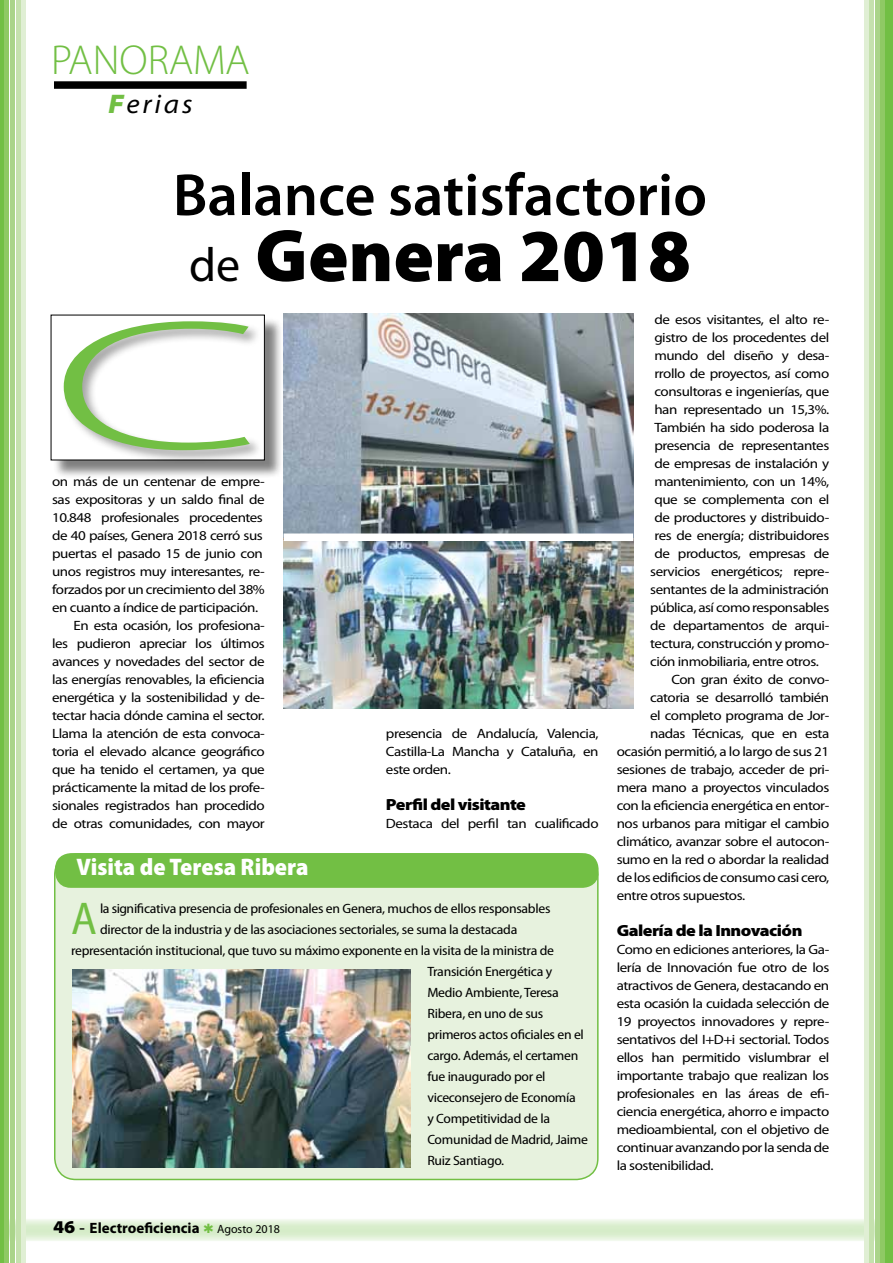
<style>
.page{position:relative;width:893px;height:1263px;background:#fff}
.page>*{position:absolute;margin:0;border:0;box-sizing:border-box;transform-origin:0 0}
.t1{font:300 185.7px "Myriad Pro";color:#72bf44;scale:2 1}
.t2{font:900 75px "Myriad Pro";color:#000}
.t3{font:600 60px "Myriad Pro";color:#000}
.t4{font:semi-condensed 46.2px "Myriad Pro";color:#72bf44}
.t5{font:300 42px "Myriad Pro";color:#72bf44}
.t6{font:italic semi-expanded 27px "Myriad Pro";letter-spacing:.1em;color:#000}
.t7{font:900 semi-condensed 24px "Myriad Pro";color:#fff}
.t8{font:900 16.2px "Myriad Pro";letter-spacing:-.03em;color:#000;scale:1.11 1}
.t9{font:700 15px "Myriad Pro";color:#000}
.t10{font:13.5px/18px "Myriad Pro";letter-spacing:-.03em;color:#000;text-align:justify;scale:1.11 1}
.t11{font:semi-condensed 13.5px "Myriad Pro";letter-spacing:-.02em;color:#000;scale:1.11 1}
.s1{font-weight:900;color:#72bf44}
.s2{font-weight:400;font-size:48px}
.s3{font-weight:900;font-stretch:semi-expanded;font-size:18px}
.s4{font-family:"Times New Roman";font-weight:400;font-size:18px}
.s5{font-weight:400;font-size:12px}
</style>
<div class="page">
<svg style="left:3px;top:1219px;width:883px;height:22px;background:#dff0d5"></svg>
<div style="left:21px;top:0;width:5px;height:1263px;background:#e0efd4"></div>
<hr style="left:16px;top:0;width:4px;height:1263px;background:#c5e1ae">
<hr style="left:10px;top:0;width:4px;height:1263px;background:#aad48a">
<div style="left:4px;top:0;width:5px;height:1263px;background:#8fc964"></div>
<hr style="left:0;top:0;width:3px;height:1263px;background:#72bf44">
<div style="left:54px;top:81px;width:193px;height:8px;background:#000"></div>
<div style="left:53px;top:317px;width:230px;height:162px;background:#000;opacity:.5"></div>
<div style="left:51px;top:315px;width:213px;height:145px;background:#fff"></div>
<div style="left:62px;top:320px;width:201px;height:144px;background:#000;opacity:.35"></div>
<div style="left:864px;top:0;width:5px;height:1263px;background:#e0efd4"></div>
<hr style="left:870px;top:0;width:4px;height:1263px;background:#c5e1ae">
<div style="left:875px;top:0;width:6px;height:1263px;background:#aad48a"></div>
<div style="left:880px;top:0;width:5px;height:1263px;background:#8fc964"></div>
<div style="left:886px;top:0;width:7px;height:1263px;background:#72bf44"></div>
<img style="left:284px;top:541px;width:349px;height:167px">
<div style="left:55px;top:854px;width:543px;height:325px;background:#e7f2de;border-radius:21px"></div>
<div style="left:56px;top:854px;width:542px;height:33px;background:#72bf44;border-radius:15px"></div>
<div style="left:55px;top:853px;width:544px;height:35px;border:2px solid #72bf44;border-radius:15px"></div>
<div style="left:77px;top:857px;width:253px;height:29px;background:#72bf44"></div>
<img style="left:72px;top:969px;width:338px;height:198px">
<img style="left:284px;top:314px;width:349px;height:219px">
<svg style="left:204px;top:1223px;width:9px;height:10px"></svg>
<h3 class="t5" style="left:51px;top:37px;width:200px">PANORAMA</h3>
<h3 class="t6" style="left:108px;top:89px;width:86px"><span class="s1">F</span>erias</h3>
<h3 class="t3" style="left:173px;top:162px;width:536px">Balance satisfactorio</h3>
<h2 class="t2" style="left:189px;top:213px;width:503px"><span class="s2">de</span> Genera 2018</h2>
<h1 class="t1" style="left:50px;top:284px;width:107px">C</h1>
<p class="t10" style="left:654px;top:311px;width:159px">de esos visitantes, el alto re-</p>
<p class="t10" style="left:654px;top:329px;width:159px">gistro de los procedentes del</p>
<p class="t10" style="left:654px;top:347px;width:159px">mundo del diseño y desa-</p>
<p class="t10" style="left:654px;top:365px;width:159px">rrollo de proyectos, así como</p>
<p class="t10" style="left:654px;top:383px;width:159px">consultoras e ingenierías, que</p>
<p class="t10" style="left:654px;top:401px;width:159px">han representado un 15,3%.</p>
<p class="t10" style="left:654px;top:419px;width:159px">También ha sido poderosa la</p>
<p class="t10" style="left:654px;top:437px;width:159px">presencia de representantes</p>
<p class="t10" style="left:654px;top:455px;width:159px">de empresas de instalación y</p>
<p class="t10" style="left:654px;top:473px;width:159px">mantenimiento, con un 14%,</p>
<p class="t10" style="left:654px;top:491px;width:159px">que se complementa con el</p>
<p class="t10" style="left:654px;top:509px;width:159px">de productores y distribuido-</p>
<p class="t10" style="left:654px;top:527px;width:159px">res de energía; distribuidores</p>
<p class="t10" style="left:654px;top:545px;width:159px">de productos, empresas de</p>
<p class="t10" style="left:650px;top:563px;width:163px">servicios energéticos; repre-</p>
<p class="t10" style="left:650px;top:581px;width:163px">sentantes de la administración</p>
<p class="t10" style="left:650px;top:599px;width:163px">pública, así como responsables</p>
<p class="t10" style="left:650px;top:617px;width:163px">de departamentos de arqui-</p>
<p class="t10" style="left:650px;top:635px;width:163px">tectura, construcción y promo-</p>
<p class="t10" style="left:650px;top:653px;width:153px">ción inmobiliaria, entre otros.</p>
<p class="t10" style="left:671px;top:671px;width:144px">Con gran éxito de convo-</p>
<p class="t10" style="left:650px;top:689px;width:163px">catoria se desarrolló también</p>
<p class="t10" style="left:650px;top:707px;width:163px">el completo programa de Jor-</p>
<p class="t10" style="left:650px;top:725px;width:163px">nadas Técnicas, que en esta</p>
<p class="t10" style="left:617px;top:743px;width:193px">ocasión permitió, a lo largo de sus 21</p>
<p class="t10" style="left:617px;top:761px;width:193px">sesiones de trabajo, acceder de pri-</p>
<p class="t10" style="left:617px;top:779px;width:193px">mera mano a proyectos vinculados</p>
<p class="t10" style="left:617px;top:797px;width:193px">con la eficiencia energética en entor-</p>
<p class="t10" style="left:617px;top:815px;width:193px">nos urbanos para mitigar el cambio</p>
<p class="t10" style="left:617px;top:833px;width:193px">climático, avanzar sobre el autocon-</p>
<p class="t10" style="left:617px;top:851px;width:193px">sumo en la red o abordar la realidad</p>
<p class="t10" style="left:617px;top:869px;width:193px">de los edificios de consumo casi cero,</p>
<p class="t10" style="left:617px;top:887px;width:117px">entre otros supuestos.</p>
<p class="t8" style="left:617px;top:921px;width:169px">Galería de la Innovación</p>
<p class="t10" style="left:617px;top:941px;width:193px">Como en ediciones anteriores, la Ga&shy;lería de Innovación fue otro de los atractivos de Genera, destacando en esta ocasión la cuidada selección de 19 proyectos innovadores y repre&shy;sentativos del I+D+i sectorial. Todos ellos han permitido vislumbrar el importante trabajo que realizan los profesionales en las áreas de efi&shy;ciencia energética, ahorro e impacto medioambiental, con el objetivo de continuar avanzando por la senda de la sostenibilidad.</p>
<p class="t10" style="left:52px;top:473px;width:193px">on más de un centenar de empre-</p>
<p class="t10" style="left:52px;top:491px;width:193px">sas expositoras y un saldo final de</p>
<p class="t10" style="left:52px;top:509px;width:191px">10.848 profesionales procedentes</p>
<p class="t10" style="left:52px;top:527px;width:191px">de 40 países, Genera 2018 cerró sus</p>
<p class="t10" style="left:52px;top:545px;width:191px">puertas el pasado 15 de junio con</p>
<p class="t10" style="left:52px;top:563px;width:193px">unos registros muy interesantes, re-</p>
<p class="t10" style="left:52px;top:581px;width:193px">forzados por un crecimiento del 38%</p>
<p class="t10" style="left:52px;top:599px;width:187px">en cuanto a índice de participación.</p>
<p class="t10" style="left:73px;top:617px;width:174px">En esta ocasión, los profesiona-</p>
<p class="t10" style="left:52px;top:635px;width:193px">les pudieron apreciar los últimos</p>
<p class="t10" style="left:52px;top:653px;width:193px">avances y novedades del sector de</p>
<p class="t10" style="left:52px;top:671px;width:193px">las energías renovables, la eficiencia</p>
<p class="t10" style="left:52px;top:689px;width:193px">energética y la sostenibilidad y de-</p>
<p class="t10" style="left:52px;top:707px;width:193px">tectar hacia dónde camina el sector.</p>
<p class="t10" style="left:52px;top:725px;width:193px">Llama la atención de esta convoca-</p>
<p class="t10" style="left:52px;top:743px;width:193px">toria el elevado alcance geográfico</p>
<p class="t10" style="left:52px;top:761px;width:193px">que ha tenido el certamen, ya que</p>
<p class="t10" style="left:52px;top:779px;width:193px">prácticamente la mitad de los profe-</p>
<p class="t10" style="left:52px;top:797px;width:193px">sionales registrados han procedido</p>
<p class="t10" style="left:52px;top:815px;width:193px">de otras comunidades, con mayor</p>
<p class="t10" style="left:386px;top:725px;width:193px">presencia de Andalucía, Valencia, Castilla-La Mancha y Cataluña, en este orden.</p>
<p class="t8" style="left:386px;top:795px;width:128px">Perfil del visitante</p>
<p class="t10" style="left:386px;top:815px;width:193px">Destaca del perfil tan cualificado</p>
<h3 class="t7" style="left:77px;top:853px;width:233px">Visita de Teresa Ribera</h3>
<h3 class="t4" style="left:71px;top:893px;width:27px">A</h3>
<p class="t11" style="left:100px;top:901px;width:407px">la significativa presencia de profesionales en Genera, muchos de ellos responsables</p>
<p class="t11" style="left:100px;top:922px;width:377px">director de la industria y de las asociaciones sectoriales, se suma la destacada</p>
<p class="t11" style="left:71px;top:943px;width:437px">representación institucional, que tuvo su máximo exponente en la visita de la ministra de</p>
<p class="t11" style="left:427px;top:964px;width:114px">Transición Energética y</p>
<p class="t11" style="left:427px;top:985px;width:120px">Medio Ambiente, Teresa</p>
<p class="t11" style="left:427px;top:1006px;width:106px">Ribera, en uno de sus</p>
<p class="t11" style="left:427px;top:1027px;width:143px">primeros actos oficiales en el</p>
<p class="t11" style="left:427px;top:1048px;width:138px">cargo. Además, el certamen</p>
<p class="t11" style="left:427px;top:1069px;width:108px">fue inaugurado por el</p>
<p class="t11" style="left:427px;top:1090px;width:135px">viceconsejero de Economía</p>
<p class="t11" style="left:427px;top:1111px;width:112px">y Competitividad de la</p>
<p class="t11" style="left:427px;top:1132px;width:146px">Comunidad de Madrid, Jaime</p>
<p class="t11" style="left:427px;top:1153px;width:71px">Ruiz Santiago.</p>
<p class="t9" style="left:53px;top:1219px;width:228px"><span class="s3">46</span> <span class="s4">-</span> Electroeficiencia <span class="s5">Agosto 2018</span></p>
</div>
